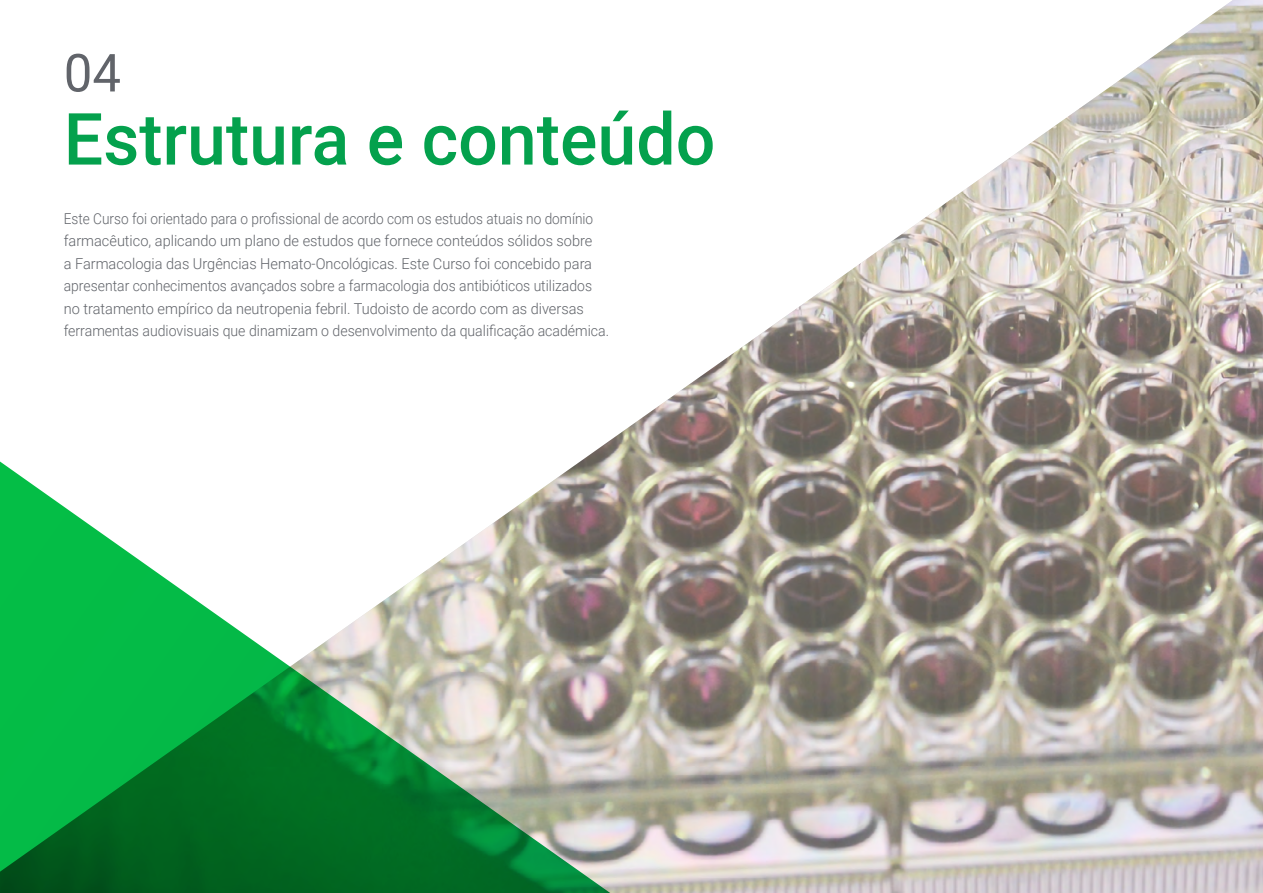
<style>
.page{position:relative;width:1263px;height:893px;background:#fff}
.page>*{position:absolute;margin:0;border:0;box-sizing:border-box;transform-origin:0 0}
.t1{font:500 72px "Roboto";color:#04a14d}
.t2{font:52.5px "Roboto";color:#61646a}
.t3{font:300 15px/22.5px "Roboto";color:#61646a;scale:.91 1}
</style>
<div class="page">
<img style="left:602px;top:0;width:661px;height:893px">
<svg style="left:0;top:446px;width:640px;height:447px"></svg>
<h2 class="t2" style="left:64px;top:36px;width:59px">04</h2>
<h1 class="t1" style="left:64px;top:89px;width:653px">Estrutura e conteúdo</h1>
<p class="t3" style="left:64px;top:207px;width:601px">Este Curso foi orientado para o profissional de acordo com os estudos atuais no domínio farmacêutico, aplicando um plano de estudos que fornece conteúdos sólidos sobre<br>a Farmacologia das Urgências Hemato-Oncológicas. Este Curso foi concebido para apresentar conhecimentos avançados sobre a farmacologia dos antibióticos utilizados no tratamento empírico da neutropenia febril. Tudoisto de acordo com as diversas ferramentas audiovisuais que dinamizam o desenvolvimento da qualificação académica.</p>
</div>
